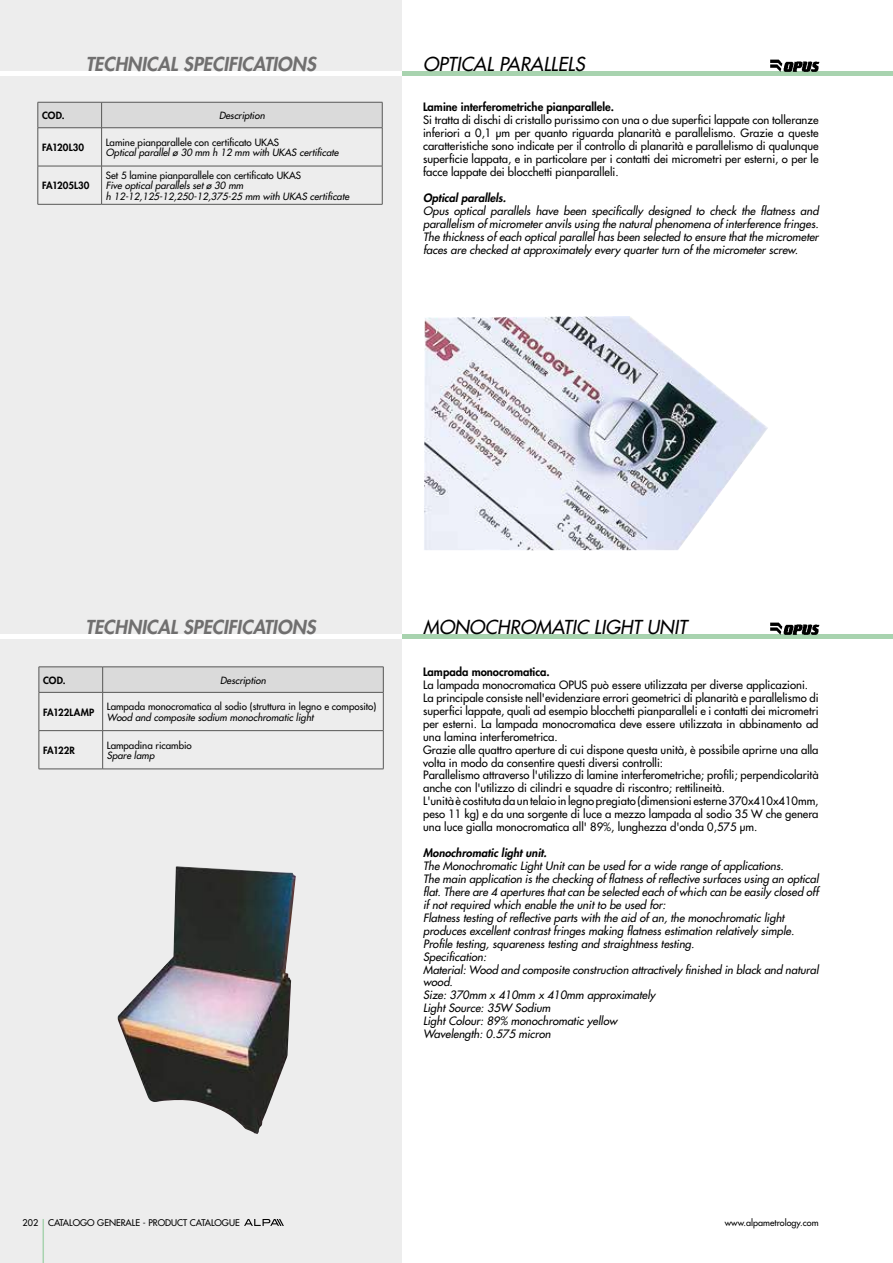
<style>
.page{position:relative;width:893px;height:1263px;background:#fff}
.page>*{position:absolute;margin:0;border:0;box-sizing:border-box;transform-origin:0 0}
.t1{font:italic 800 18.75px "Futura Std";color:#706f6f}
.t2{font:italic 500 18.75px "Futura Std";color:#000}
.t3{font:500 11.25px/12.9px "Futura Std";color:#000;text-align:justify}
.t4{font:italic 500 11.25px/12.9px "Futura Std";color:#000;text-align:justify}
.t5{font:800 11.25px "Futura Std";color:#000}
.t6{font:italic 800 11.25px "Futura Std";color:#000}
.t7{font:italic 500 9.75px/10.5px "Futura Std";color:#000}
.t8{font:500 9.75px "Futura Std";color:#000}
.t9{font:800 9.75px "Futura Std";color:#000}
.t10{font:500 9px "Futura Std";color:#000}
</style>
<div class="page">
<div style="left:0;top:0;width:402px;height:1263px;background:#ededed"></div>
<hr style="left:402px;top:71px;width:491px;height:4px;background:#a8d3af">
<hr style="left:0;top:71px;width:402px;height:4px;background:#fff">
<svg style="left:244px;top:1219px;width:40px;height:7px"></svg>
<hr style="left:43px;top:1219px;width:1px;height:44px;background:#a8d3af">
<hr style="left:101px;top:128px;width:1px;height:38px;background:#575756">
<hr style="left:382px;top:128px;width:1px;height:38px;background:#575756">
<hr style="left:101px;top:166px;width:1px;height:38px;background:#575756">
<hr style="left:382px;top:166px;width:1px;height:38px;background:#575756">
<div style="left:38px;top:102px;width:345px;height:26px;background:#dadada"></div>
<hr style="left:102px;top:102px;width:280px;height:1px;background:#575756">
<hr style="left:38px;top:128px;width:1px;height:38px;background:#575756">
<hr style="left:38px;top:166px;width:1px;height:38px;background:#575756">
<hr style="left:38px;top:127px;width:64px;height:1px;background:#575756">
<hr style="left:102px;top:127px;width:280px;height:1px;background:#575756">
<hr style="left:38px;top:166px;width:64px;height:1px;background:#575756">
<hr style="left:102px;top:166px;width:280px;height:1px;background:#575756">
<hr style="left:38px;top:204px;width:64px;height:1px;background:#575756">
<hr style="left:102px;top:204px;width:280px;height:1px;background:#575756">
<hr style="left:102px;top:692px;width:1px;height:38px;background:#575756">
<hr style="left:383px;top:692px;width:1px;height:38px;background:#575756">
<hr style="left:102px;top:731px;width:1px;height:38px;background:#575756">
<hr style="left:383px;top:731px;width:1px;height:38px;background:#575756">
<div style="left:39px;top:667px;width:345px;height:25px;background:#dadada"></div>
<hr style="left:103px;top:667px;width:280px;height:1px;background:#575756">
<hr style="left:39px;top:692px;width:1px;height:38px;background:#575756">
<hr style="left:39px;top:731px;width:1px;height:38px;background:#575756">
<hr style="left:39px;top:692px;width:64px;height:1px;background:#575756">
<hr style="left:103px;top:692px;width:280px;height:1px;background:#575756">
<hr style="left:39px;top:730px;width:64px;height:1px;background:#575756">
<hr style="left:103px;top:730px;width:280px;height:1px;background:#575756">
<hr style="left:39px;top:769px;width:64px;height:1px;background:#575756">
<hr style="left:103px;top:769px;width:280px;height:1px;background:#575756">
<hr style="left:402px;top:634px;width:491px;height:4px;background:#a8d3af">
<hr style="left:0;top:634px;width:402px;height:4px;background:#fff">
<img style="left:117px;top:866px;width:179px;height:268px">
<img style="left:424px;top:316px;width:344px;height:234px">
<img style="left:770px;top:59px;width:50px;height:13px">
<img style="left:770px;top:622px;width:50px;height:13px">
<h1 class="t1" style="left:86px;top:52px;width:232px">TECHNICAL SPECIFICATIONS</h1>
<h1 class="t2" style="left:423px;top:52px;width:160px">Optical parallels</h1>
<p class="t9" style="left:42px;top:109px;width:24px">COD.</p>
<p class="t7" style="left:219px;top:110px;width:47px">Description</p>
<p class="t9" style="left:42px;top:141px;width:44px">FA120L30</p>
<p class="t8" style="left:106px;top:136px;width:175px">Lamine pianparallele con certificato UKAS</p>
<p class="t7" style="left:106px;top:148px;width:235px">Optical parallel ø 30 mm h 12 mm with UKAS certificate</p>
<p class="t9" style="left:42px;top:179px;width:49px">FA1205L30</p>
<p class="t8" style="left:106px;top:169px;width:197px">Set 5 lamine pianparallele con certificato UKAS</p>
<p class="t7" style="left:106px;top:181px;width:245px">Five optical parallels set ø 30 mm<br>h 12-12,125-12,250-12,375-25 mm with UKAS certificate</p>
<p class="t5" style="left:423px;top:100px;width:192px">Lamine interferometriche pianparallele.</p>
<p class="t3" style="left:423px;top:114px;width:397px">Si tratta di dischi di cristallo purissimo con una o due superfici lappate con tolleranze inferiori a 0,1 µm per quanto riguarda planarità e parallelismo. Grazie a queste caratteristiche sono indicate per il controllo di planarità e parallelismo di qualunque superficie lappata, e in particolare per i contatti dei micrometri per esterni, o per le facce lappate dei blocchetti pianparalleli.</p>
<p class="t6" style="left:423px;top:191px;width:84px">Optical parallels.</p>
<p class="t4" style="left:423px;top:204px;width:398px">Opus optical parallels have been specifically designed to check the flatness and parallelism of micrometer anvils using the natural phenomena of interference fringes.<br>The thickness of each optical parallel has been selected to ensure that the micrometer faces are checked at approximately every quarter turn of the micrometer screw.</p>
<h1 class="t1" style="left:86px;top:615px;width:232px">TECHNICAL SPECIFICATIONS</h1>
<h1 class="t2" style="left:423px;top:615px;width:265px">Monochromatic ligh t unit</h1>
<p class="t9" style="left:43px;top:674px;width:24px">COD.</p>
<p class="t7" style="left:220px;top:675px;width:47px">Description</p>
<p class="t9" style="left:43px;top:706px;width:53px">FA122LAMP</p>
<p class="t8" style="left:107px;top:700px;width:271px">Lampada monocromatica al sodio (struttura in legno e composito)</p>
<p class="t7" style="left:107px;top:712px;width:209px">Wood and composite sodium monochromatic light</p>
<p class="t9" style="left:43px;top:744px;width:33px">FA122R</p>
<p class="t8" style="left:107px;top:739px;width:86px">Lampadina ricambio</p>
<p class="t7" style="left:107px;top:750px;width:48px">Spare lamp</p>
<p class="t5" style="left:423px;top:665px;width:128px">Lampada monocromatica.</p>
<p class="t3" style="left:423px;top:678px;width:397px;text-align:left">La lampada monocromatica OPUS può essere utilizzata per diverse applicazioni.<br>La principale consiste nell'evidenziare errori geometrici di planarità e parallelismo di superfici lappate, quali ad esempio blocchetti pianparalleli e i contatti dei micrometri per esterni. La lampada monocromatica deve essere utilizzata in abbinamento ad una lamina interferometrica.<br>Grazie alle quattro aperture di cui dispone questa unità, è possibile aprirne una alla volta in modo da consentire questi diversi controlli:<br>Parallelismo attraverso l'utilizzo di lamine interferometriche; profili; perpendicolarità anche con l'utilizzo di cilindri e squadre di riscontro; rettilineità.<br>L'unità è costituta da un telaio in legno pregiato (dimensioni esterne 370x410x410mm, peso 11 kg) e da una sorgente di luce a mezzo lampada al sodio 35 W che genera una luce gialla monocromatica all' 89%, lunghezza d'onda 0,575 µm.</p>
<p class="t6" style="left:423px;top:846px;width:125px">Monochromatic light unit.</p>
<p class="t4" style="left:423px;top:860px;width:398px;text-align:left">The Monochromatic Light Unit can be used for a wide range of applications.<br>The main application is the checking of flatness of reflective surfaces using an optical flat. There are 4 apertures that can be selected each of which can be easily closed off if not required which enable the unit to be used for:<br>Flatness testing of reflective parts with the aid of an, the monochromatic light produces excellent contrast fringes making flatness estimation relatively simple.<br>Profile testing, squareness testing and straightness testing.<br>Specification:<br>Material: Wood and composite construction attractively finished in black and natural wood.<br>Size: 370mm x 410mm x 410mm approximately<br>Light Source: 35W Sodium<br>Light Colour: 89% monochromatic yellow<br>Wavelength: 0.575 micron</p>
<p class="t10" style="left:23px;top:1217px;width:219px">202 CATALOGO GENERALE - PRODUCT CATALOGUE</p>
<p class="t10" style="left:725px;top:1217px;width:95px">www.alpametrology.com</p>
</div>
